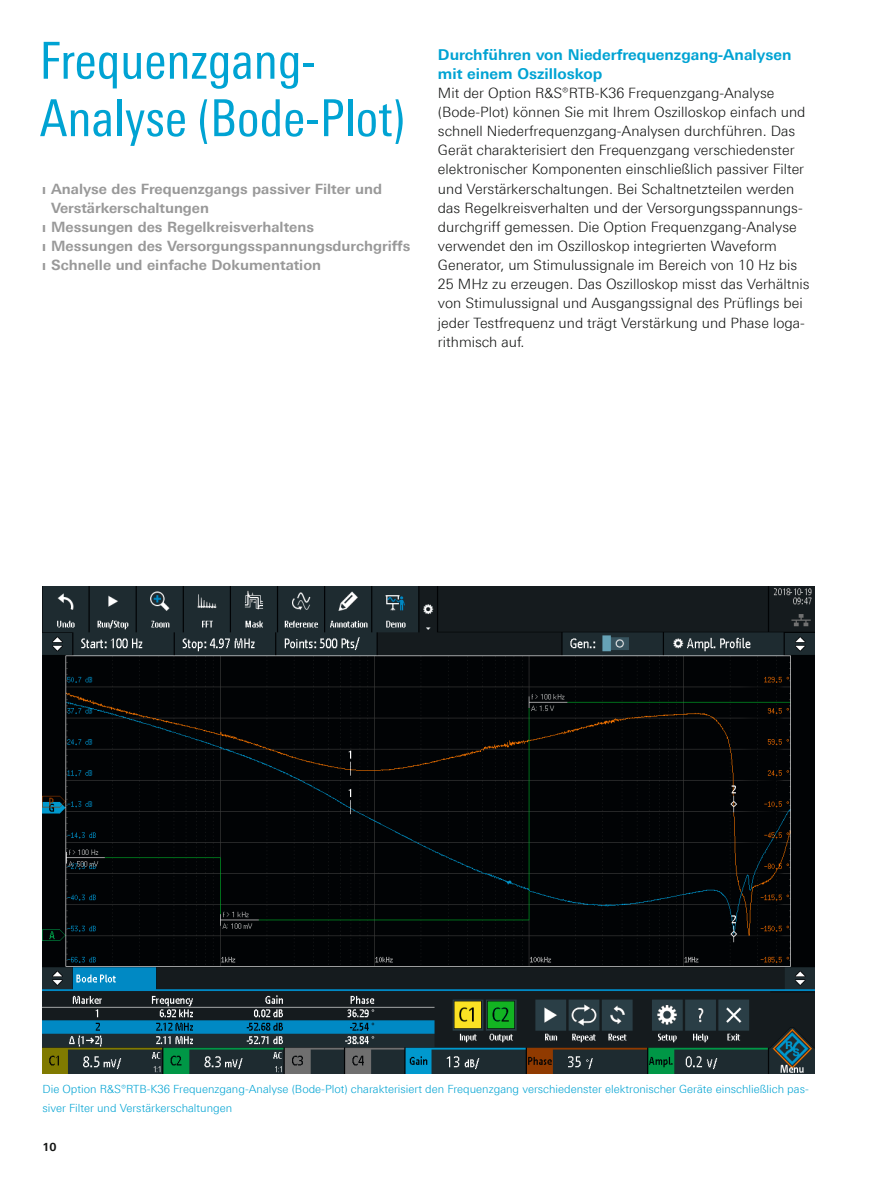
<style>
.page{position:relative;width:893px;height:1191px;background:#fff}
.page>*{position:absolute;margin:0;border:0;box-sizing:border-box;transform-origin:0 0}
.t1{font:51px/57.4px "Linotype Univers 420 Cn";color:#00a3d3}
.t2{font:700 15px/19.2px "Linotype Univers 630";color:#00a3d3}
.t3{font:300 14.25px/19.2px "Linotype Univers 330";color:#131413}
.t4{font:700 14.25px "Linotype Univers 630";color:#999}
.t5{font:300 11.25px/19.2px "Linotype Univers 330";color:#00a3d3}
.t6{font:700 11.25px "Linotype Univers 630";color:#131413}
.s1{font-family:"Linotype Univers 330";font-weight:300}
</style>
<div class="page">
<img style="left:43px;top:586px;width:771px;height:488px">
<h1 class="t1" style="left:40px;top:32px;width:367px">Frequenzgang-<br>Analyse (Bode-Plot)</h1>
<p class="t4" style="left:43px;top:180px;width:341px"><span class="s1">❙</span> Analyse des Frequenzgangs passiver Filter und</p>
<p class="t4" style="left:51px;top:199px;width:160px">Verstärkerschaltungen</p>
<p class="t4" style="left:43px;top:218px;width:273px"><span class="s1">❙</span> Messungen des Regelkreisverhaltens</p>
<p class="t4" style="left:43px;top:237px;width:369px"><span class="s1">❙</span> Messungen des Versorgungsspannungsdurchgriffs</p>
<p class="t4" style="left:43px;top:256px;width:280px"><span class="s1">❙</span> Schnelle und einfache Dokumentation</p>
<p class="t2" style="left:438px;top:45px;width:355px">Durchführen von Niederfrequenzgang-Analysen mit einem Oszilloskop</p>
<p class="t3" style="left:438px;top:83px;width:373px">Mit der Option R&amp;S®RTB-K36 Frequenzgang-Analyse (Bode-Plot) können Sie mit Ihrem Oszilloskop einfach und schnell Niederfrequenzgang-Analysen durchführen. Das Gerät charakterisiert den Frequenzgang verschiedenster elektronischer Komponenten einschließlich passiver Filter und Verstärkerschaltungen. Bei Schaltnetzteilen werden das Regelkreisverhalten und der Versorgungsspannungs&shy;durchgriff gemessen. Die Option Frequenzgang-Analyse verwendet den im Oszilloskop integrierten Waveform Generator, um Stimulussignale im Bereich von 10 Hz bis 25 MHz zu erzeugen. Das Oszilloskop misst das Verhältnis von Stimulussignal und Ausgangssignal des Prüflings bei jeder Testfrequenz und trägt Verstärkung und Phase loga&shy;rithmisch auf.</p>
<p class="t5" style="left:43px;top:1079px;width:768px">Die Option R&amp;S®RTB-K36 Frequenzgang-Analyse (Bode-Plot) charakterisiert den Frequenzgang verschiedenster elektronischer Geräte einschließlich pas&shy;siver Filter und Verstärkerschaltungen</p>
<p class="t6" style="left:43px;top:1139px;width:16px">10</p>
</div>
